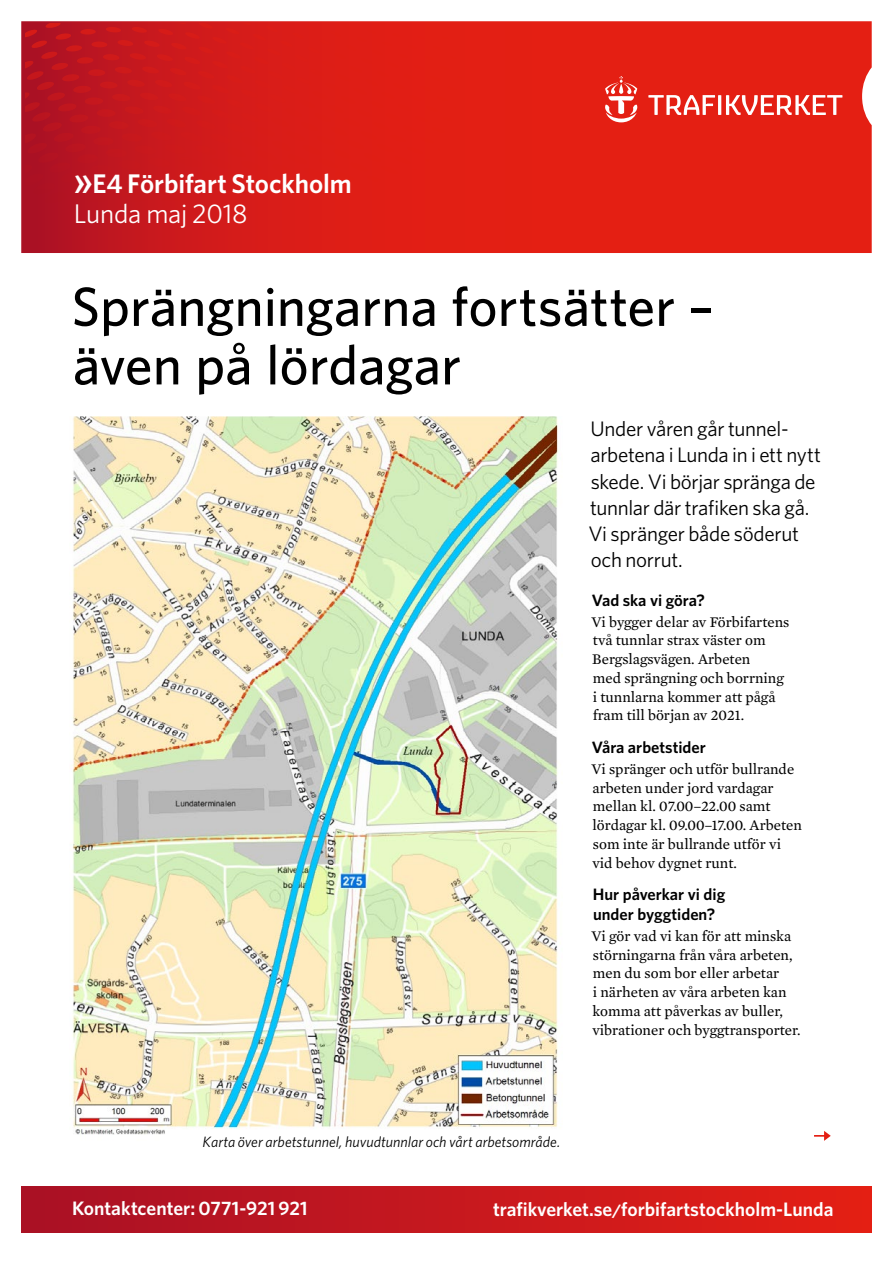
<style>
.page{position:relative;width:893px;height:1263px;background:#fff}
.page>*{position:absolute;margin:0;border:0;box-sizing:border-box;transform-origin:0 0}
.t1{font:500 55.5px/58.5px "Whitney";color:#000}
.t2{font:600 27px/30px "Whitney";letter-spacing:-.005em;color:#fff}
.t3{font:21px/26.2px "Whitney";letter-spacing:-.015em;color:#000}
.t4{font:600 19.5px "Whitney";color:#fff}
.t5{font:600 16.5px/19.8px "Whitney";color:#000}
.t6{font:15px/18.8px "Mercury Text G2";color:#000}
.t7{font:italic 15px "Whitney";letter-spacing:.005em;color:#000}
.s1{font-size:34.5px}
.s2{font-weight:400}
.s3{font-size:16.5px}
</style>
<div class="page">
<svg style="left:21px;top:21px;width:851px;height:232px;background:#df2118"></svg>
<svg style="left:26px;top:23px;width:697px;height:217px;background:#d71c17"></svg>
<svg style="left:648px;top:95px;width:194px;height:20px"></svg>
<svg style="left:605px;top:76px;width:33px;height:46px"></svg>
<svg style="left:814px;top:1131px;width:17px;height:10px"></svg>
<img style="left:72px;top:417px;width:487px;height:718px">
<div style="left:21px;top:1186px;width:851px;height:47px;background:linear-gradient(to right,#a91126,#e41f15)"></div>
<h2 class="t2" style="left:74px;top:168px;width:279px"><span class="s1">»</span>E4 Förbifart Stockholm<br><span class="s2">Lunda maj 2018</span></h2>
<h1 class="t1" style="left:72px;top:276px;width:644px">Sprängningarna fortsätter – även på lördagar</h1>
<h3 class="t3" style="left:588px;top:415px;width:234px">Under våren går tunnel&shy;arbetena i Lunda in i ett nytt skede. Vi börjar spränga de tunnlar där trafiken ska gå.<br>Vi spränger både söderut och norrut.</h3>
<p class="t5" style="left:592px;top:590px;width:114px">Vad ska vi göra?</p>
<p class="t6" style="left:592px;top:611px;width:199px">Vi bygger delar av Förbifartens två tunnlar strax väster om<br>Bergslagsvägen. Arbeten<br>med sprängning och borrning i tunnlarna kommer att pågå fram till början av 2021.</p>
<p class="t5" style="left:592px;top:737px;width:115px">Våra arbetstider</p>
<p class="t6" style="left:592px;top:759px;width:212px">Vi spränger och utför bullrande arbeten under jord vardagar mellan kl. 07.00–22.00 samt lördagar kl. 09.00–17.00. Arbeten som inte är bullrande utför vi vid behov dygnet runt.</p>
<p class="t5" style="left:593px;top:884px;width:134px">Hur påverkar vi dig under byggtiden?</p>
<p class="t6" style="left:592px;top:926px;width:211px">Vi gör vad vi kan för att minska störningarna från våra arbeten, men du som bor eller arbetar<br>i närheten av våra arbeten kan komma att påverkas av buller, vibrationer och byggtransporter.</p>
<p class="t7" style="left:203px;top:1131px;width:359px">Karta över arbetstunnel, huvudtunnlar och vårt arbetsområde.</p>
<h3 class="t4" style="left:72px;top:1195px;width:237px">Kontaktcenter: 0771-921 921</h3>
<h3 class="t4" style="left:493px;top:1196px;width:342px">trafikverket.se<span class="s3">/</span>forbifartstockholm-Lunda</h3>
</div>
